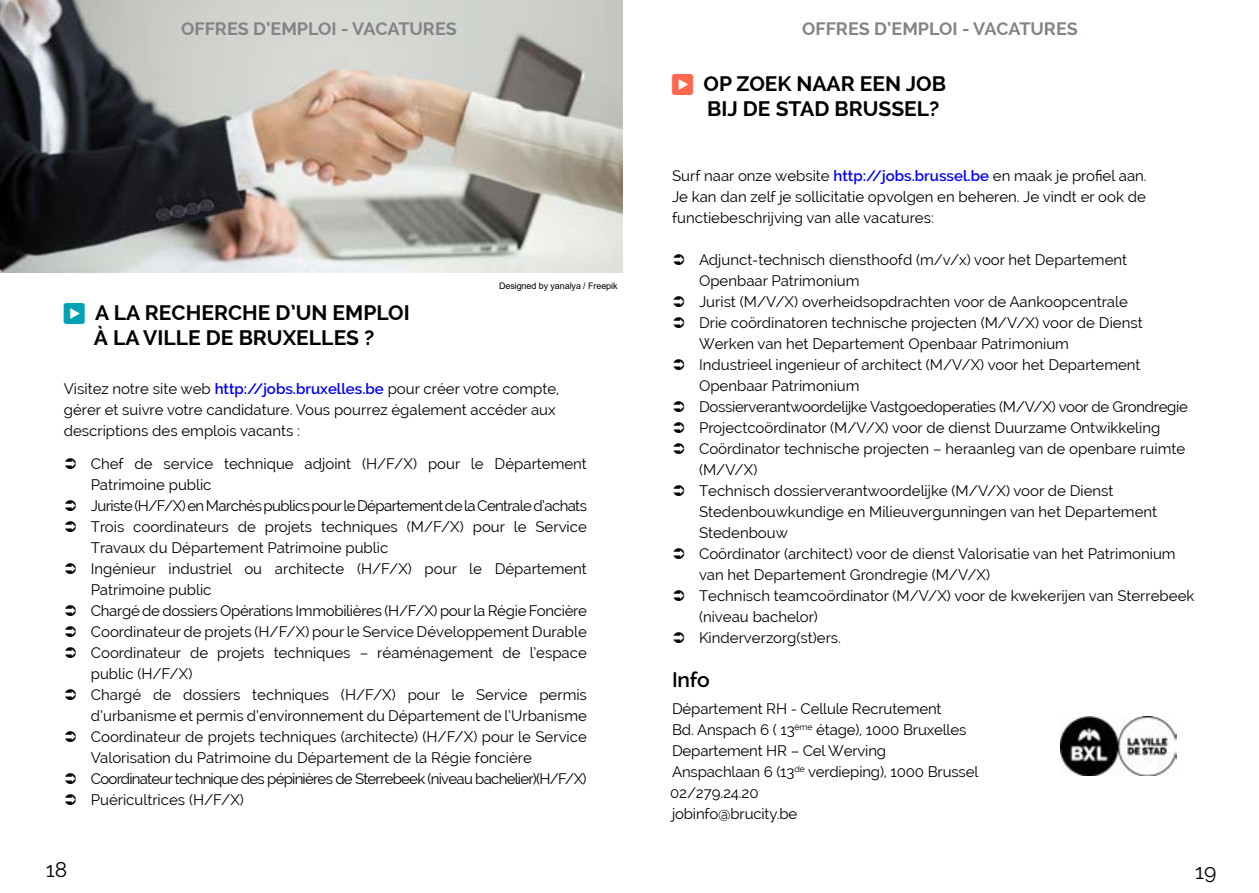
<style>
.page{position:relative;width:1259px;height:893px;background:#fff}
.page>*{position:absolute;margin:0;border:0;box-sizing:border-box;transform-origin:0 0}
.t1{font:700 21px/25.2px "Raleway";color:#000}
.t2{font:600 21px "Raleway";color:#000}
.t3{font:21px "Raleway";color:#000}
.t4{font:700 18px "Raleway";color:#818486}
.t5{font:15px/21px "Raleway";color:#000}
.t6{font:9px "Arial";letter-spacing:-.01em;color:#000}
.s1{font-weight:600;color:#00f}
</style>
<div class="page">
<img style="left:1060px;top:716px;width:116px;height:59px">
<img style="left:0;top:0;width:622px;height:273px">
<p class="t4" style="left:181px;top:18px;width:277px">OFFRES D’EMPLOI - VACATURES</p>
<p class="t4" style="left:802px;top:18px;width:277px">OFFRES D’EMPLOI - VACATURES</p>
<h1 class="t1" style="left:94px;top:300px;width:317px">A LA RECHERCHE D’UN EMPLOI<br>À LA VILLE DE BRUXELLES ?</h1>
<p class="t6" style="left:499px;top:280px;width:120px">Designed by yanalya / Freepik</p>
<p class="t5" style="left:64px;top:378px;width:497px">Visitez notre site web <span class="s1">http://jobs.bruxelles.be</span> pour créer votre compte, gérer et suivre votre candidature. Vous pourrez également accéder aux descriptions des emplois vacants :</p>
<p class="t5" style="left:91px;top:453px;width:498px">Chef de service technique adjoint (H/F/X) pour le Département Patrimoine public<br>Juriste (H/F/X) en Marchés publics pour le Département de la Centrale d’achats Trois coordinateurs de projets techniques (M/F/X) pour le Service Travaux du Département Patrimoine public<br>Ingénieur industriel ou architecte (H/F/X) pour le Département Patrimoine public<br>Chargé de dossiers Opérations Immobilières (H/F/X) pour la Régie Foncière Coordinateur de projets (H/F/X) pour le Service Développement Durable Coordinateur de projets techniques – réaménagement de l’espace public (H/F/X)<br>Chargé de dossiers techniques (H/F/X) pour le Service permis d’urbanisme et permis d’environnement du Département de l’Urbanisme Coordinateur de projets techniques (architecte) (H/F/X) pour le Service Valorisation du Patrimoine du Département de la Régie foncière Coordinateur technique des pépinières de Sterrebeek (niveau bachelier)(H/F/X)<br>Puéricultrices (H/F/X)</p>
<h1 class="t1" style="left:703px;top:71px;width:244px">OP ZOEK NAAR EEN JOB<br>BIJ DE STAD BRUSSEL?</h1>
<p class="t5" style="left:672px;top:165px;width:476px;text-align:justify">Surf naar onze website <span class="s1">http://jobs.brussel.be</span> en maak je profiel aan.<br>Je kan dan zelf je sollicitatie opvolgen en beheren. Je vindt er ook de functiebeschrijving van alle vacatures:</p>
<p class="t5" style="left:699px;top:249px;width:497px">Adjunct-technisch diensthoofd (m/v/x) voor het Departement Openbaar Patrimonium<br>Jurist (M/V/X) overheidsopdrachten voor de Aankoopcentrale<br>Drie coördinatoren technische projecten (M/V/X) voor de Dienst Werken van het Departement Openbaar Patrimonium<br>Industrieel ingenieur of architect (M/V/X) voor het Departement Openbaar Patrimonium<br>Dossierverantwoordelijke Vastgoedoperaties (M/V/X) voor de Grondregie Projectcoördinator (M/V/X) voor de dienst Duurzame Ontwikkeling Coördinator technische projecten – heraanleg van de openbare ruimte (M/V/X)<br>Technisch dossierverantwoordelijke (M/V/X) voor de Dienst Stedenbouwkundige en Milieuvergunningen van het Departement Stedenbouw<br>Coördinator (architect) voor de dienst Valorisatie van het Patrimonium van het Departement Grondregie (M/V/X)<br>Technisch teamcoördinator (M/V/X) voor de kwekerijen van Sterrebeek (niveau bachelor)<br>Kinderverzorg(st)ers.</p>
<h1 class="t2" style="left:672px;top:667px;width:39px">Info</h1>
<p class="t5" style="left:670px;top:698px;width:310px">Département RH - Cellule Recrutement<br>Bd. Anspach 6 ( 13<sup>ème</sup> étage), 1000 Bruxelles<br>Departement HR – Cel Werving<br>Anspachlaan 6 (13<sup>de</sup> verdieping), 1000 Brussel<br>02/279.24.20<br>jobinfo@brucity.be</p>
<h1 class="t3" style="left:46px;top:857px;width:23px">18</h1>
<h1 class="t3" style="left:1195px;top:859px;width:23px">19</h1>
</div>
